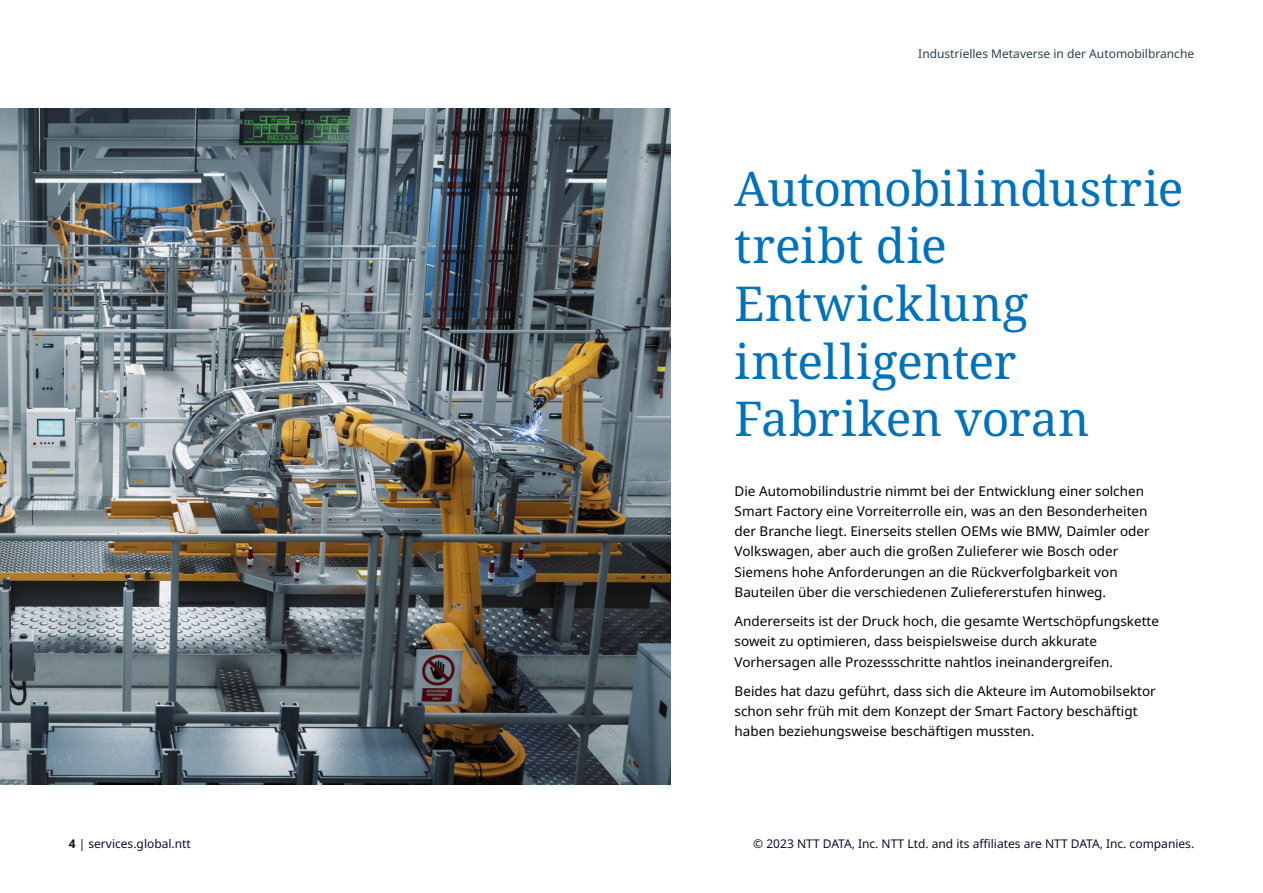
<style>
.page{position:relative;width:1263px;height:893px;background:#fff}
.page>*{position:absolute;margin:0;border:0;box-sizing:border-box;transform-origin:0 0}
.t1{font:48px/57.6px "Noto Serif";letter-spacing:-.005em;color:#0072bc}
.t2{font:13.5px/20.2px "Noto Sans";color:#000}
.t3{font:12px "Noto Sans";color:#070f26}
.t4{font:12px "Noto Sans";color:#2e404d}
.s1{font-weight:700}
</style>
<div class="page">
<img style="left:0;top:109px;width:670px;height:675px">
<p class="t4" style="left:918px;top:47px;width:277px">Industrielles Metaverse in der Automobilbranche</p>
<h1 class="t1" style="left:735px;top:161px;width:450px">Automobilindustrie treibt die<br>Entwicklung intelligenter<br>Fabriken voran</h1>
<p class="t2" style="left:735px;top:481px;width:417px">Die Automobilindustrie nimmt bei der Entwicklung einer solchen Smart Factory eine Vorreiterrolle ein, was an den Besonderheiten der Branche liegt. Einerseits stellen OEMs wie BMW, Daimler oder Volkswagen, aber auch die großen Zulieferer wie Bosch oder Siemens hohe Anforderungen an die Rückverfolgbarkeit von Bauteilen über die verschiedenen Zuliefererstufen hinweg.</p>
<p class="t2" style="left:735px;top:611px;width:426px">Andererseits ist der Druck hoch, die gesamte Wertschöpfungskette soweit zu optimieren, dass beispielsweise durch akkurate<br>Vorhersagen alle Prozessschritte nahtlos ineinandergreifen.</p>
<p class="t2" style="left:735px;top:681px;width:423px">Beides hat dazu geführt, dass sich die Akteure im Automobilsektor schon sehr früh mit dem Konzept der Smart Factory beschäftigt haben beziehungsweise beschäftigen mussten.</p>
<p class="t3" style="left:69px;top:836px;width:124px"><span class="s1">4</span> | services.global.ntt</p>
<p class="t3" style="left:753px;top:836px;width:442px">© 2023 NTT DATA, Inc. NTT Ltd. and its affiliates are NTT DATA, Inc. companies.</p>
</div>
